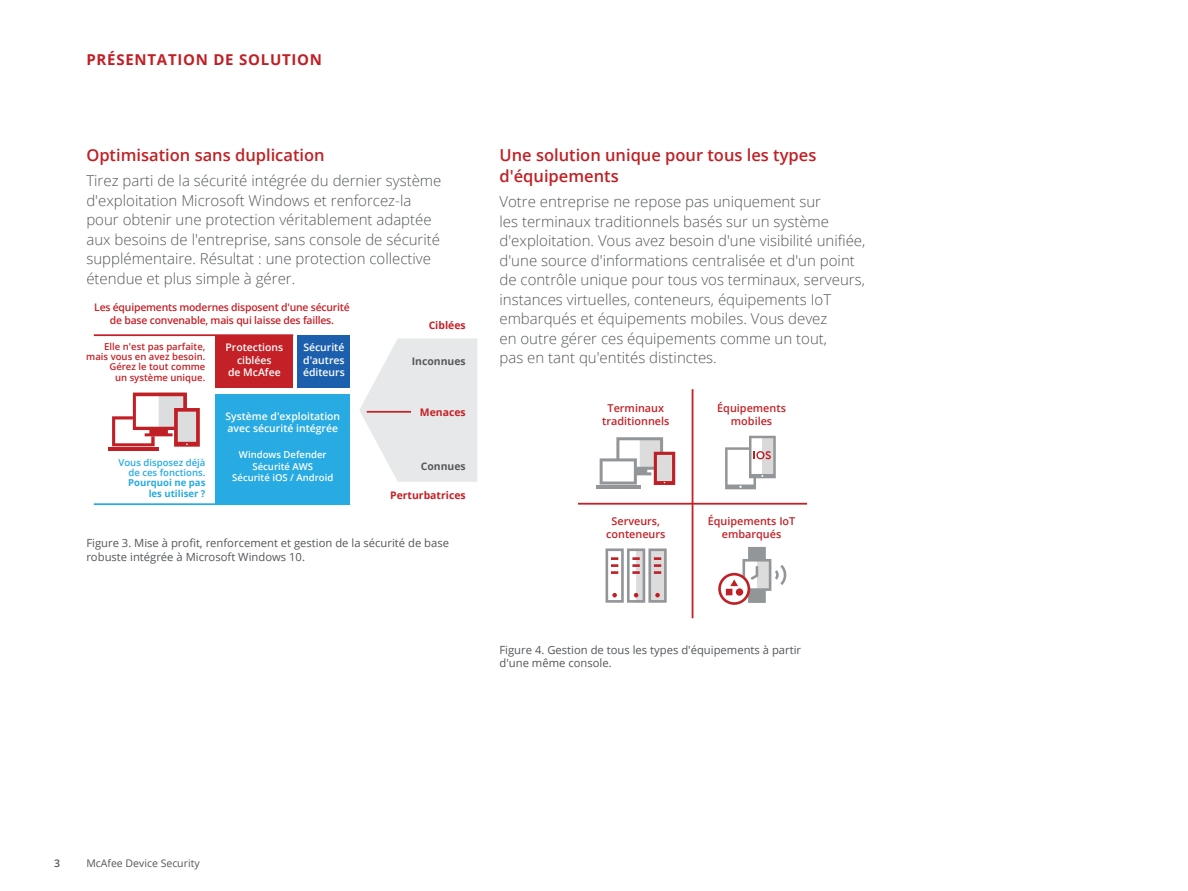
<style>
.page{position:relative;width:1188px;height:891px;background:#fff}
.page>*{position:absolute;margin:0;border:0;box-sizing:border-box;transform-origin:0 0}
.t1{font:600 16.5px/21px "Open Sans";color:#c02025}
.t2{font:300 15px/19.5px "Open Sans";color:#53565a}
.t3{font:700 15px "Open Sans";letter-spacing:.05em;color:#c02025}
.t4{font:11.25px/13.5px "Open Sans";color:#53565a}
.t5{font:600 10.8px/13px "Open Sans";color:#c32127;text-align:center}
.t6{font:600 10.5px/12.5px "Open Sans";color:#fff;text-align:center}
.t7{font:600 10.5px/12.5px "Open Sans";letter-spacing:-.02em;color:#c32127;text-align:center}
.t8{font:700 10.5px "Open Sans";color:#c32127}
.t9{font:10.5px "Open Sans";color:#53565a}
.t10{font:700 10.5px "Open Sans";color:#58595b}
.t11{font:600 10.5px "Open Sans";color:#53565a}
.t12{font:600 9.6px/10.5px "Open Sans";color:#c32127;text-align:right}
.t13{font:600 9.6px/11.4px "Open Sans";color:#fff;text-align:center}
.t14{font:600 9.6px/10.5px "Open Sans";color:#27abe2;text-align:right}
.t15{font:700 9.6px/10.5px "Open Sans";color:#27abe2;text-align:right}
</style>
<div class="page">
<svg style="left:359px;top:338px;width:118px;height:144px"></svg>
<hr style="left:108px;top:447px;width:51px;height:4px;background:#c02025">
<svg style="left:112px;top:393px;width:88px;height:54px"></svg>
<div style="left:215px;top:335px;width:78px;height:53px;background:#c32127"></div>
<div style="left:215px;top:394px;width:135px;height:110px;background:#27abe2"></div>
<div style="left:298px;top:335px;width:52px;height:53px;background:#1c60ad"></div>
<hr style="left:94px;top:503px;width:256px;height:2px;background:#27abe2">
<hr style="left:94px;top:334px;width:199px;height:2px;background:#c32127">
<hr style="left:367px;top:411px;width:44px;height:2px;background:#c32127">
<hr style="left:692px;top:389px;width:1px;height:229px;background:#c32127">
<hr style="left:578px;top:503px;width:229px;height:2px;background:#c32127">
<svg style="left:606px;top:548px;width:61px;height:55px"></svg>
<hr style="left:596px;top:486px;width:44px;height:3px;background:#939698">
<svg style="left:600px;top:437px;width:75px;height:48px"></svg>
<svg style="left:725px;top:436px;width:51px;height:53px"></svg>
<svg style="left:718px;top:547px;width:69px;height:58px"></svg>
<p class="t3" style="left:86px;top:49px;width:237px">PRÉSENTATION DE SOLUTION</p>
<p class="t1" style="left:86px;top:144px;width:240px">Optimisation sans duplication</p>
<p class="t2" style="left:86px;top:170px;width:357px">Tirez parti de la sécurité intégrée du dernier système d'exploitation Microsoft Windows et renforcez-la pour obtenir une protection véritablement adaptée aux besoins de l'entreprise, sans console de sécurité supplémentaire. Résultat : une protection collective étendue et plus simple à gérer.</p>
<p class="t7" style="left:94px;top:301px;width:257px">Les équipements modernes disposent d'une sécurité de base convenable, mais qui laisse des failles.</p>
<p class="t12" style="left:86px;top:341px;width:121px">Elle n'est pas parfaite, mais vous en avez besoin.<br>Gérez le tout comme<br>un système unique.</p>
<p class="t6" style="left:303px;top:341px;width:43px;text-align:justify">Sécurité d'autres éditeurs</p>
<p class="t6" style="left:226px;top:341px;width:59px">Protections ciblées<br>de McAfee</p>
<p class="t14" style="left:119px;top:457px;width:88px">Vous disposez déjà de ces fonctions.</p>
<p class="t15" style="left:128px;top:477px;width:79px">Pourquoi ne pas les utiliser ?</p>
<p class="t6" style="left:225px;top:409px;width:116px;text-align:left">Système d'exploitation avec sécurité intégrée</p>
<p class="t13" style="left:232px;top:449px;width:103px">Windows Defender<br>Sécurité AWS<br>Sécurité iOS / Android</p>
<p class="t8" style="left:429px;top:318px;width:39px">Ciblées</p>
<p class="t10" style="left:412px;top:354px;width:56px">Inconnues</p>
<p class="t8" style="left:420px;top:405px;width:47px">Menaces</p>
<p class="t10" style="left:421px;top:459px;width:47px">Connues</p>
<p class="t8" style="left:390px;top:487px;width:77px">Perturbatrices</p>
<p class="t4" style="left:86px;top:536px;width:364px">Figure 3. Mise à profit, renforcement et gestion de la sécurité de base robuste intégrée à Microsoft Windows 10.</p>
<p class="t1" style="left:500px;top:144px;width:318px">Une solution unique pour tous les types d'équipements</p>
<p class="t2" style="left:500px;top:191px;width:367px">Votre entreprise ne repose pas uniquement sur<br>les terminaux traditionnels basés sur un système d'exploitation. Vous avez besoin d'une visibilité unifiée, d'une source d'informations centralisée et d'un point de contrôle unique pour tous vos terminaux, serveurs, instances virtuelles, conteneurs, équipements IoT embarqués et équipements mobiles. Vous devez<br>en outre gérer ces équipements comme un tout,<br>pas en tant qu'entités distinctes.</p>
<p class="t5" style="left:602px;top:401px;width:69px">Terminaux traditionnels</p>
<p class="t5" style="left:606px;top:514px;width:61px">Serveurs, conteneurs</p>
<p class="t5" style="left:717px;top:401px;width:70px">Équipements mobiles</p>
<p class="t5" style="left:708px;top:515px;width:89px">Équipements IoT embarqués</p>
<p class="t4" style="left:500px;top:643px;width:303px">Figure 4. Gestion de tous les types d'équipements à partir d'une même console.</p>
<p class="t11" style="left:54px;top:856px;width:7px">3</p>
<p class="t9" style="left:86px;top:856px;width:115px">McAfee Device Security</p>
</div>
